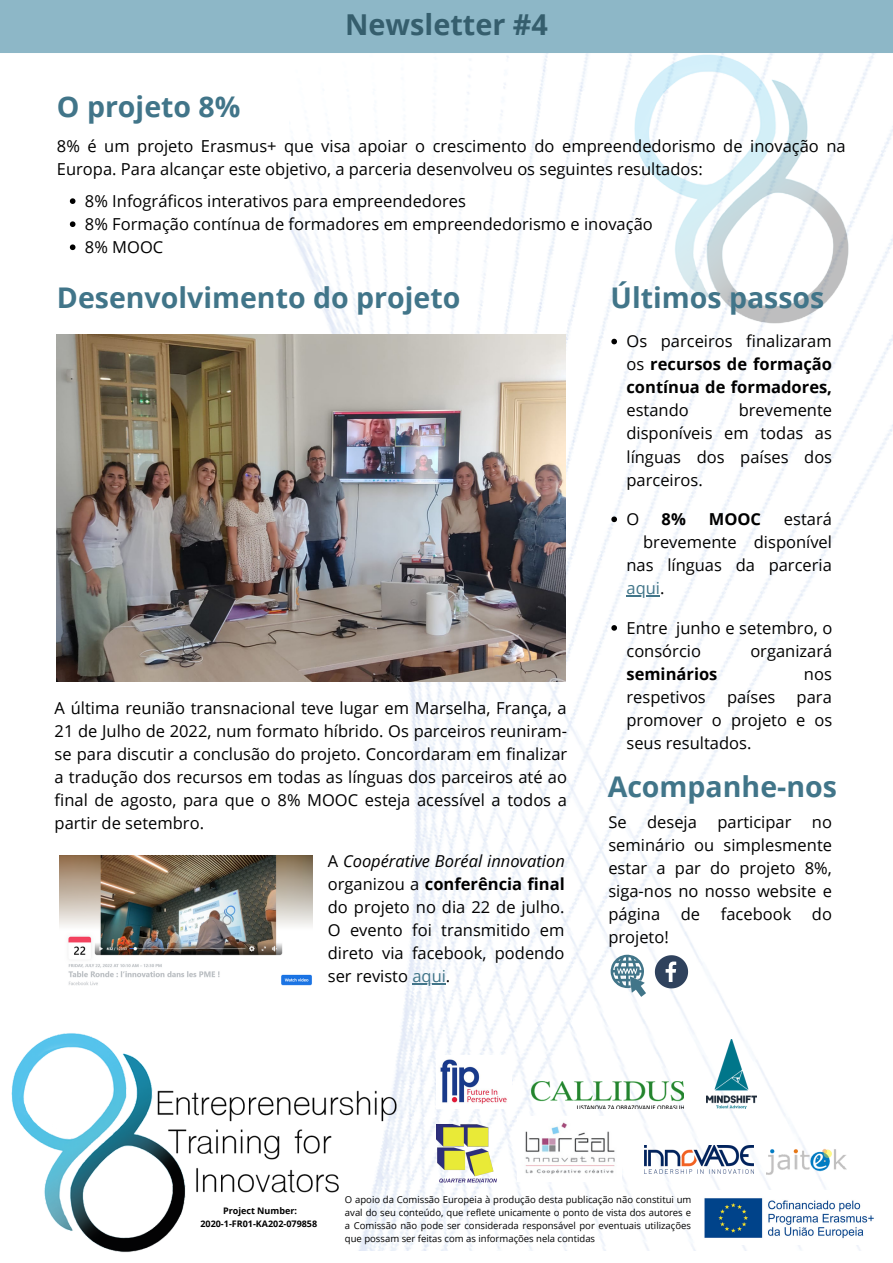
<style>
.page{position:relative;width:893px;height:1263px;background:#fff}
.page>*{position:absolute;margin:0;border:0;box-sizing:border-box;transform-origin:0 0}
.t1{font:700 28.8px "Open Sans";color:#355e6d}
.t2{font:700 28.5px "Open Sans";color:#417589}
.t3{font:16.5px/23.1px "Open Sans";color:#000;text-align:justify}
.t4{font:700 16.5px/23.1px "Open Sans";color:#000;text-align:justify}
.t5{font:16.5px "Open Sans";color:#417589}
.t6{font:9.52px/12.9px "Open Sans";color:#000;text-align:justify}
.t7{font:700 9px/12.4px "Open Sans";color:#000;text-align:center}
.s1{font-weight:400}
.s2{color:#000}
.s3{font-style:italic}
.s4{font-weight:700}
.s5{color:#417589}
</style>
<div class="page">
<img style="left:289px;top:53px;width:604px;height:1197px">
<div style="left:0;top:0;width:893px;height:53px;background:#8db7c7"></div>
<img style="left:11px;top:1032px;width:399px;height:221px">
<img style="left:631px;top:53px;width:220px;height:273px">
<img style="left:436px;top:1125px;width:60px;height:58px">
<img style="left:436px;top:1056px;width:75px;height:53px">
<img style="left:532px;top:1081px;width:151px;height:27px">
<img style="left:644px;top:1145px;width:110px;height:28px">
<img style="left:707px;top:1040px;width:50px;height:69px">
<img style="left:767px;top:1132px;width:79px;height:43px">
<img style="left:518px;top:1116px;width:103px;height:65px">
<svg style="left:610px;top:954px;width:36px;height:43px"></svg>
<svg style="left:655px;top:955px;width:33px;height:33px"></svg>
<img style="left:57px;top:334px;width:508px;height:347px">
<img style="left:59px;top:856px;width:254px;height:132px">
<img style="left:696px;top:1190px;width:197px;height:54px">
<svg style="left:70px;top:198px;width:5px;height:6px"></svg>
<svg style="left:70px;top:221px;width:5px;height:6px"></svg>
<svg style="left:70px;top:244px;width:5px;height:6px"></svg>
<svg style="left:611px;top:339px;width:6px;height:5px"></svg>
<svg style="left:611px;top:516px;width:6px;height:6px"></svg>
<hr style="left:626px;top:595px;width:34px;height:1px;background:#417589">
<svg style="left:611px;top:625px;width:6px;height:6px"></svg>
<hr style="left:412px;top:983px;width:34px;height:2px;background:#417589">
<h2 class="t2" style="left:57px;top:86px;width:185px">O projeto 8%</h2>
<h1 class="t1" style="left:345px;top:5px;width:204px">Newsletter #4</h1>
<p class="t3" style="left:57px;top:134px;width:790px">8% é um projeto Erasmus+ que visa apoiar o crescimento do empreendedorismo de inovação na<br>Europa. Para alcançar este objetivo, a parceria desenvolveu os seguintes resultados:</p>
<p class="t3" style="left:85px;top:189px;width:569px;text-align:left">8% Infográficos interativos para empreendedores<br>8% Formação contínua de formadores em empreendedorismo e inovação<br>8% MOOC</p>
<h2 class="t2" style="left:57px;top:278px;width:405px">Desenvolvimento do projeto</h2>
<h2 class="t2" style="left:610px;top:278px;width:215px">Últimos passos</h2>
<p class="t4" style="left:626px;top:329px;width:207px"><span class="s1">Os parceiros finalizaram os</span> recursos de formação contínua de formadores,</p>
<p class="t3" style="left:626px;top:398px;width:64px">estando</p>
<p class="t3" style="left:626px;top:398px;width:207px;text-indent:112px">brevemente disponíveis em todas as línguas dos países dos parceiros.</p>
<p class="t3" style="left:626px;top:507px;width:14px">O</p>
<p class="t4" style="left:661px;top:507px;width:26px">8%</p>
<p class="t4" style="left:709px;top:507px;width:54px">MOOC</p>
<p class="t3" style="left:784px;top:507px;width:50px">estará</p>
<p class="t3" style="left:643px;top:530px;width:190px">brevemente disponível</p>
<p class="t3" style="left:626px;top:553px;width:207px">nas línguas da parceria</p>
<p class="t5" style="left:626px;top:576px;width:39px">aqui<span class="s2">.</span></p>
<p class="t3" style="left:626px;top:615px;width:207px">Entre junho e setembro, o consórcio</p>
<p class="t3" style="left:750px;top:639px;width:84px">organizará</p>
<p class="t3" style="left:55px;top:696px;width:514px">A última reunião transnacional teve lugar em Marselha, França, a 21 de Julho de 2022, num formato híbrido. Os parceiros reuniram&shy;se para discutir a conclusão do projeto. Concordaram em finalizar a tradução dos recursos em todas as línguas dos parceiros até ao final de agosto, para que o 8% MOOC esteja acessível a todos a partir de setembro.</p>
<p class="t3" style="left:328px;top:849px;width:238px">A <span class="s3">Coopérative Boréal innovation </span>organizou a <span class="s4">conferência final </span>do projeto no dia 22 de julho.<br>O evento foi transmitido em direto via facebook, podendo ser revisto <span class="s5">aqui</span>.</p>
<p class="t4" style="left:626px;top:662px;width:92px">seminários</p>
<p class="t3" style="left:804px;top:662px;width:29px">nos</p>
<p class="t3" style="left:626px;top:685px;width:81px">respetivos</p>
<p class="t3" style="left:727px;top:685px;width:50px">países</p>
<p class="t3" style="left:626px;top:685px;width:207px;text-indent:170px">para promover o projeto e os seus resultados.</p>
<h2 class="t2" style="left:607px;top:766px;width:231px">Acompanhe-nos</h2>
<p class="t3" style="left:608px;top:810px;width:225px">Se deseja participar no seminário ou simplesmente estar a par do projeto 8%, siga-nos no nosso website e página de facebook do projeto!</p>
<p class="t7" style="left:200px;top:1204px;width:118px">Project Number:<br>2020-1-FR01-KA202-079858</p>
<p class="t6" style="left:345px;top:1193px;width:348px">O apoio da Comissão Europeia à produção desta publicação não constitui um aval do seu conteúdo, que reflete unicamente o ponto de vista dos autores e a Comissão não pode ser considerada responsável por eventuais utilizações que possam ser feitas com as informações nela contidas</p>
</div>
